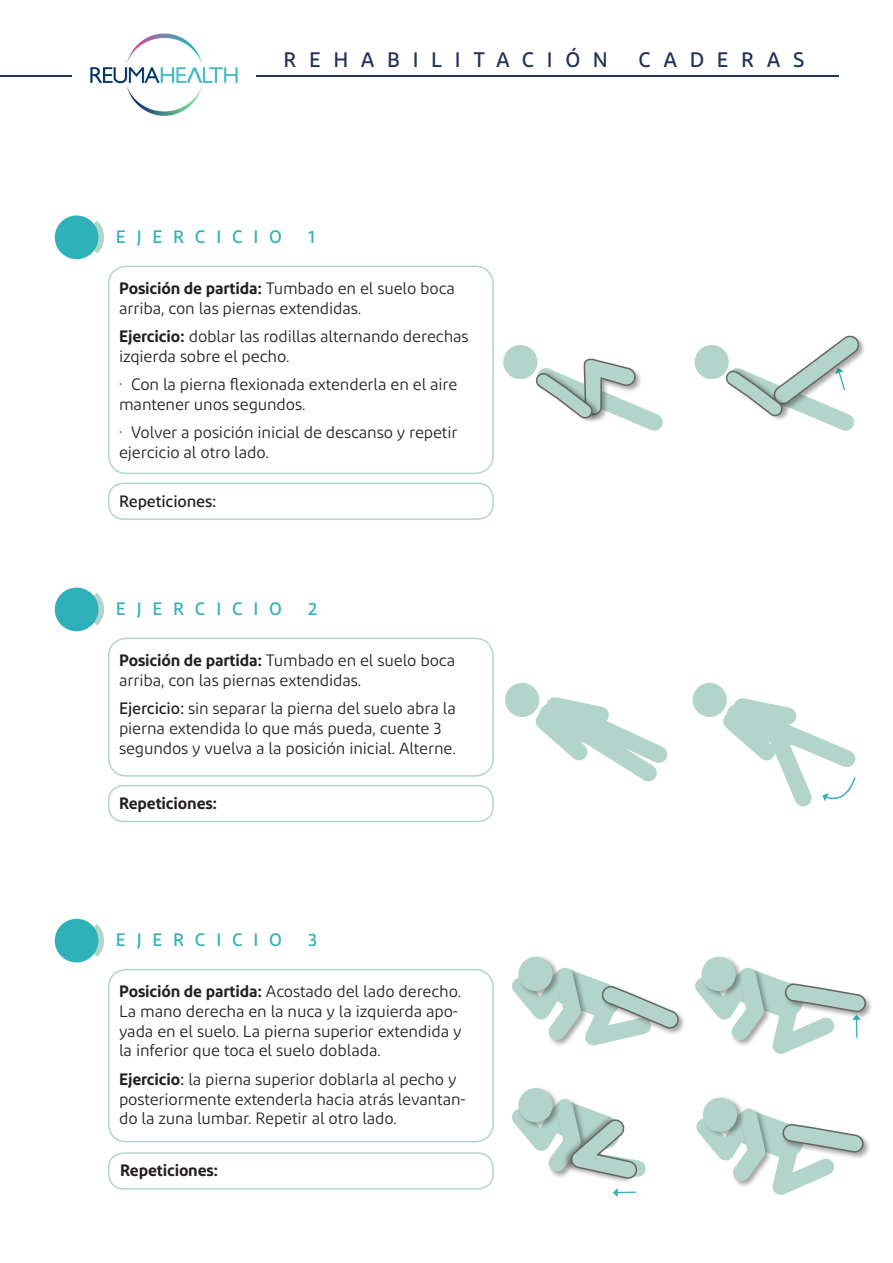
<style>
.page{position:relative;width:893px;height:1263px;background:#fff}
.page>*{position:absolute;margin:0;border:0;box-sizing:border-box;transform-origin:0 0}
.t1{font:500 21px "Diodrum";letter-spacing:.6em;color:#20325a}
.t2{font:500 18px "Diodrum";letter-spacing:.6em;color:#2eb1b8}
.t3{font:16.5px/19.8px "Diodrum";letter-spacing:-.01em;color:#231f20}
.t4{font:600 16.5px "Diodrum";letter-spacing:-.01em;color:#231f20}
.t5{font:500 16.5px "Diodrum";letter-spacing:-.01em;color:#231f20}
.s1{font-weight:600}
.s2{font-weight:500}
</style>
<div class="page">
<svg style="left:91px;top:221px;width:13px;height:33px"></svg>
<svg style="left:91px;top:593px;width:13px;height:33px"></svg>
<svg style="left:91px;top:924px;width:13px;height:33px"></svg>
<img style="left:90px;top:33px;width:148px;height:83px">
<hr style="left:257px;top:75px;width:582px;height:1px;background:#20325a">
<hr style="left:0;top:75px;width:71px;height:1px;background:#20325a">
<div style="left:55px;top:215px;width:43px;height:44px;background:#2eb1b8;border-radius:50%"></div>
<div style="left:55px;top:587px;width:43px;height:44px;background:#2eb1b8;border-radius:50%"></div>
<div style="left:55px;top:919px;width:43px;height:43px;background:#2eb1b8;border-radius:50%"></div>
<div style="left:108px;top:266px;width:386px;height:208px;border:2px solid #b3d4cb;border-radius:18px"></div>
<div style="left:108px;top:482px;width:386px;height:38px;border:2px solid #b3d4cb;border-radius:15px"></div>
<div style="left:108px;top:785px;width:386px;height:37px;border:2px solid #b3d4cb;border-radius:15px"></div>
<div style="left:108px;top:1152px;width:386px;height:37px;border:2px solid #b3d4cb;border-radius:15px"></div>
<div style="left:108px;top:638px;width:386px;height:139px;border:2px solid #b3d4cb;border-radius:18px"></div>
<div style="left:108px;top:969px;width:386px;height:173px;border:2px solid #b3d4cb;border-radius:18px"></div>
<div style="left:503px;top:345px;width:34px;height:34px;background:#b3d4cb;border-radius:50%"></div>
<div style="left:505px;top:683px;width:34px;height:34px;background:#b3d4cb;border-radius:50%"></div>
<div style="left:693px;top:683px;width:34px;height:34px;background:#b3d4cb;border-radius:50%"></div>
<div style="left:695px;top:345px;width:34px;height:34px;background:#b3d4cb;border-radius:50%"></div>
<svg style="left:519px;top:684px;width:149px;height:98px"></svg>
<svg style="left:707px;top:684px;width:149px;height:123px"></svg>
<svg style="left:524px;top:346px;width:139px;height:85px"></svg>
<svg style="left:715px;top:335px;width:150px;height:96px"></svg>
<svg style="left:512px;top:956px;width:360px;height:241px"></svg>
<p class="t1" style="left:283px;top:46px;width:326px">REHABILITACIÓN</p>
<p class="t1" style="left:638px;top:46px;width:167px">CADERAS</p>
<p class="t2" style="left:116px;top:225px;width:168px">EJERCICIO</p>
<p class="t2" style="left:308px;top:225px;width:8px">1</p>
<p class="t3" style="left:119px;top:278px;width:338px"><span class="s1">Posición de partida:</span> Tumbado en el suelo boca arriba, con las piernas extendidas.</p>
<p class="t3" style="left:119px;top:326px;width:351px"><span class="s1">Ejercicio:</span> doblar las rodillas alternando derechas izqierda sobre el pecho.</p>
<p class="t3" style="left:119px;top:374px;width:340px">· Con la pierna flexionada extenderla en el aire mantener unos segundos.</p>
<p class="t3" style="left:119px;top:422px;width:340px">· Volver a posición inicial de descanso y repetir ejercicio al otro lado.</p>
<p class="t5" style="left:119px;top:490px;width:99px">Repeticiones:</p>
<p class="t2" style="left:116px;top:597px;width:168px">EJERCICIO</p>
<p class="t2" style="left:308px;top:597px;width:11px">2</p>
<p class="t3" style="left:119px;top:650px;width:338px"><span class="s1">Posición de partida:</span> Tumbado en el suelo boca arriba, con las piernas extendidas.</p>
<p class="t3" style="left:119px;top:698px;width:338px"><span class="s2">Ejercicio:</span> sin separar la pierna del suelo abra la pierna extendida lo que más pueda, cuente 3 segundos y vuelva a la posición inicial. Alterne.</p>
<p class="t4" style="left:119px;top:792px;width:100px">Repeticiones:</p>
<p class="t2" style="left:116px;top:929px;width:168px">EJERCICIO</p>
<p class="t2" style="left:308px;top:929px;width:11px">3</p>
<p class="t3" style="left:119px;top:981px;width:344px"><span class="s1">Posición de partida:</span> Acostado del lado derecho.<br>La mano derecha en la nuca y la izquierda apo&shy;yada en el suelo. La pierna superior extendida y la inferior que toca el suelo doblada.</p>
<p class="t3" style="left:119px;top:1069px;width:348px"><span class="s1">Ejercicio</span><span class="s2">:</span> la pierna superior doblarla al pecho y posteriormente extenderla hacia atrás levantan&shy;do la zuna lumbar. Repetir al otro lado.</p>
<p class="t4" style="left:120px;top:1160px;width:100px">Repeticiones:</p>
</div>
